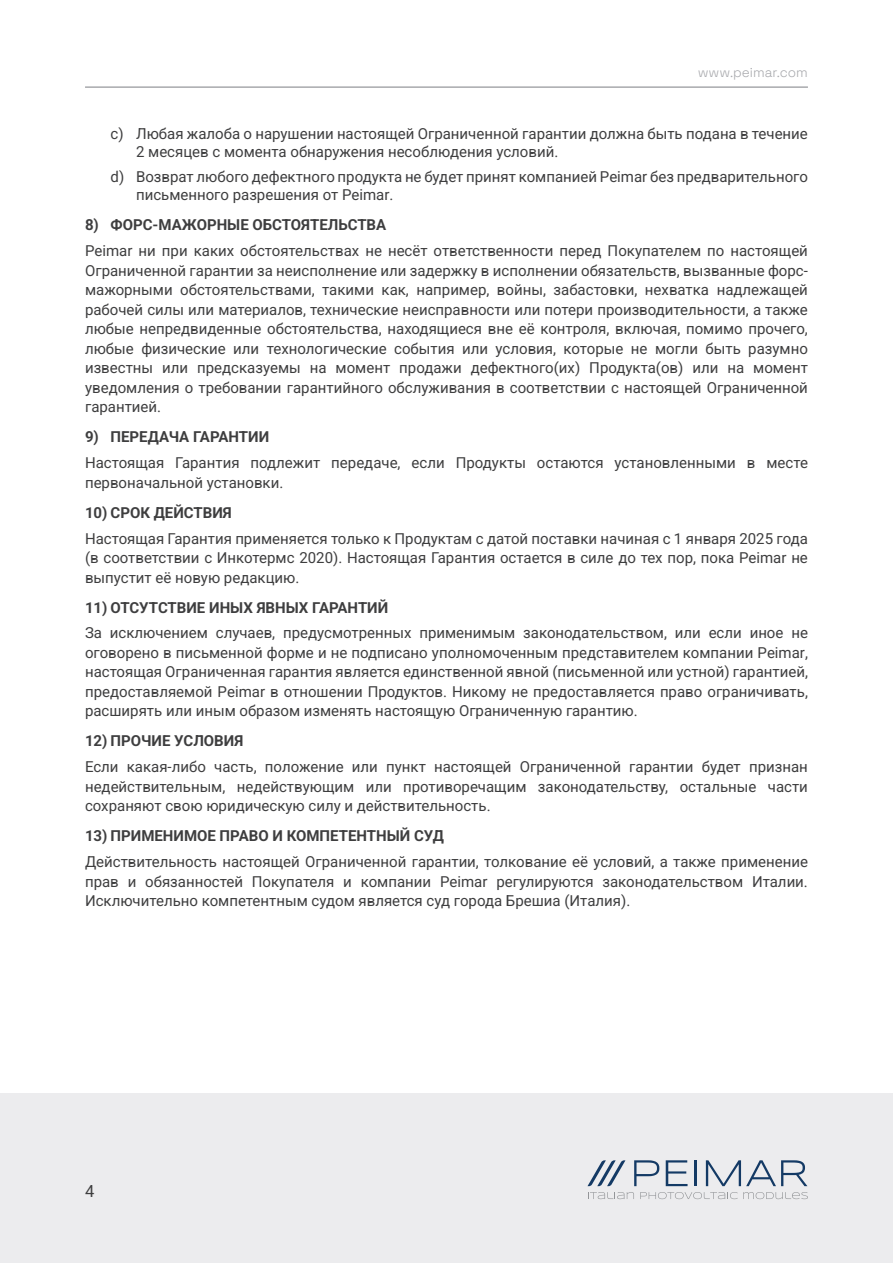
<style>
.page{position:relative;width:893px;height:1263px;background:#fff}
.page>*{position:absolute;margin:0;border:0;box-sizing:border-box;transform-origin:0 0}
.t1{font:16.5px "Roboto";color:#3e3e3f}
.Testo{font:15px/19.5px "Roboto";color:#3e3e3f;text-align:justify}
.Testo_Elenchi_1{font:15px/18px "Roboto";color:#3e3e3f}
.Capitolo{font:700 15px "Roboto";color:#3e3e3f}
.t2{font:300 13.5px "Space Grotesk";color:#a8a9ad}
</style>
<div class="page">
<div style="left:0;top:1093px;width:893px;height:170px;background:#ececee"></div>
<svg style="left:634px;top:1160px;width:25px;height:26px"></svg>
<svg style="left:666px;top:1160px;width:21px;height:26px"></svg>
<hr style="left:695px;top:1160px;width:2px;height:26px;background:#143a65">
<svg style="left:706px;top:1160px;width:101px;height:26px"></svg>
<svg style="left:587px;top:1160px;width:38px;height:26px"></svg>
<svg style="left:588px;top:1192px;width:46px;height:7px"></svg>
<svg style="left:640px;top:1192px;width:97px;height:7px"></svg>
<svg style="left:743px;top:1192px;width:65px;height:7px"></svg>
<hr style="left:85px;top:86px;width:723px;height:2px;background:#a8a9ad">
<p class="t2" style="left:698px;top:62px;width:112px">www.peimar.com</p>
<p class="Testo_Elenchi_1" style="left:136px;top:124px;width:673px;text-indent:-26px">c) Любая жалоба о нарушении настоящей Ограниченной гарантии должна быть подана в течение<br>2 месяцев с момента обнаружения несоблюдения условий.</p>
<p class="Testo_Elenchi_1" style="left:136px;top:167px;width:673px;text-indent:-26px">d) Возврат любого дефектного продукта не будет принят компанией Peimar без предварительного письменного разрешения от Peimar.</p>
<p class="Capitolo" style="left:85px;top:214px;width:303px">8) ФОРС-МАЖОРНЫЕ ОБСТОЯТЕЛЬСТВА</p>
<p class="Testo" style="left:85px;top:241px;width:724px">Peimar ни при каких обстоятельствах не несёт ответственности перед Покупателем по настоящей Ограниченной гарантии за неисполнение или задержку в исполнении обязательств, вызванные форс&shy;мажорными обстоятельствами, такими как, например, войны, забастовки, нехватка надлежащей рабочей силы или материалов, технические неисправности или потери производительности, а также любые непредвиденные обстоятельства, находящиеся вне её контроля, включая, помимо прочего, любые физические или технологические события или условия, которые не могли быть разумно известны или предсказуемы на момент продажи дефектного(их) Продукта(ов) или на момент уведомления о требовании гарантийного обслуживания в соответствии с настоящей Ограниченной гарантией.</p>
<p class="Capitolo" style="left:85px;top:426px;width:186px">9) ПЕРЕДАЧА ГАРАНТИИ</p>
<p class="Testo" style="left:85px;top:452px;width:724px">Настоящая Гарантия подлежит передаче, если Продукты остаются установленными в месте первоначальной установки.</p>
<p class="Capitolo" style="left:85px;top:502px;width:148px">10) СРОК ДЕЙСТВИЯ</p>
<p class="Testo" style="left:85px;top:528px;width:724px">Настоящая Гарантия применяется только к Продуктам с датой поставки начиная с 1 января 2025 года (в соответствии с Инкотермс 2020). Настоящая Гарантия остается в силе до тех пор, пока Peimar не выпустит её новую редакцию.</p>
<p class="Capitolo" style="left:85px;top:597px;width:305px">11) ОТСУТСТВИЕ ИНЫХ ЯВНЫХ ГАРАНТИЙ</p>
<p class="Testo" style="left:85px;top:623px;width:724px">За исключением случаев, предусмотренных применимым законодательством, или если иное не оговорено в письменной форме и не подписано уполномоченным представителем компании Peimar, настоящая Ограниченная гарантия является единственной явной (письменной или устной) гарантией, предоставляемой Peimar в отношении Продуктов. Никому не предоставляется право ограничивать, расширять или иным образом изменять настоящую Ограниченную гарантию.</p>
<p class="Capitolo" style="left:85px;top:730px;width:160px">12) ПРОЧИЕ УСЛОВИЯ</p>
<p class="Testo" style="left:85px;top:757px;width:724px">Если какая-либо часть, положение или пункт настоящей Ограниченной гарантии будет признан недействительным, недействующим или противоречащим законодательству, остальные части сохраняют свою юридическую силу и действительность.</p>
<p class="Capitolo" style="left:85px;top:825px;width:360px">13) ПРИМЕНИМОЕ ПРАВО И КОМПЕТЕНТНЫЙ СУД</p>
<p class="Testo" style="left:85px;top:851px;width:724px">Действительность настоящей Ограниченной гарантии, толкование её условий, а также применение прав и обязанностей Покупателя и компании Peimar регулируются законодательством Италии.<br>Исключительно компетентным судом является суд города Брешиа (Италия).</p>
<p class="t1" style="left:85px;top:1180px;width:11px">4</p>
</div>
